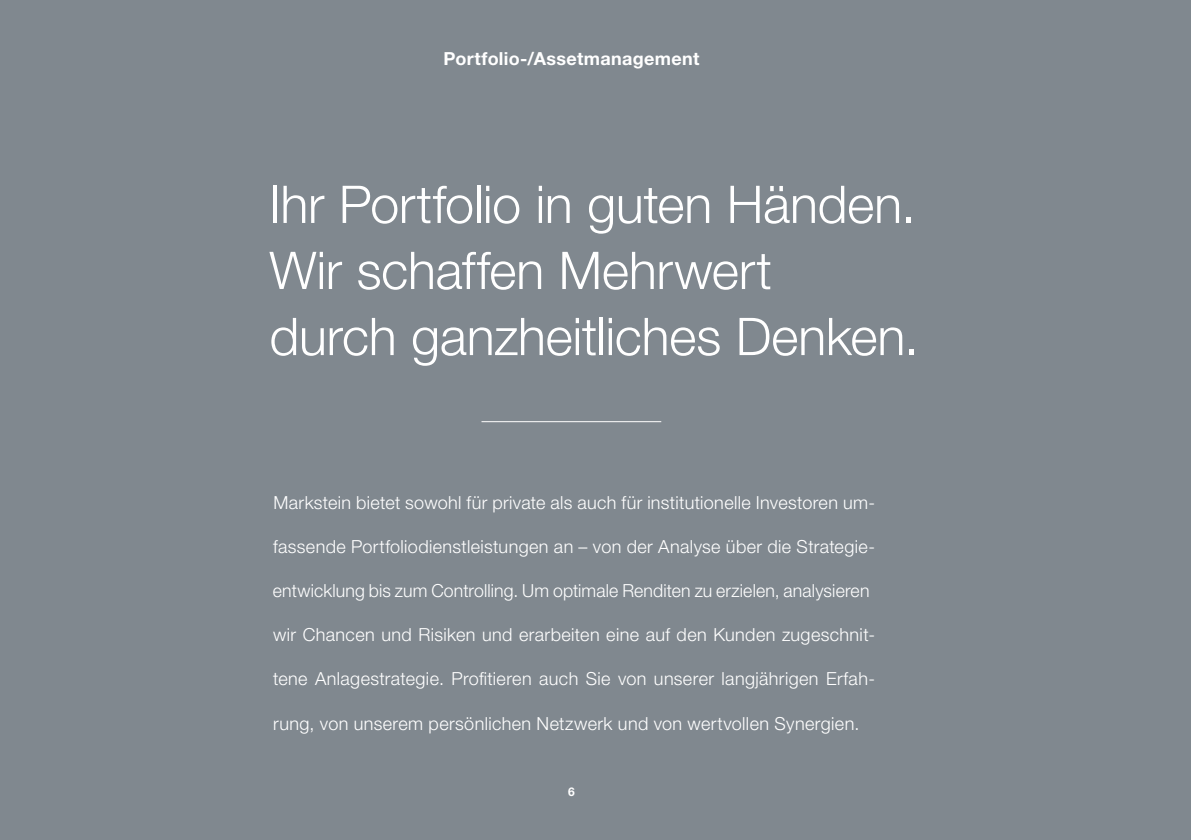
<style>
.page{position:relative;width:1191px;height:840px;background:#fff}
.page>*{position:absolute;margin:0;border:0;box-sizing:border-box;transform-origin:0 0}
.t1{font:300 52px/66px "Helvetica Neue LT Pro";letter-spacing:-.005em;color:#fff}
.t2{font:300 18px "Helvetica Neue LT Pro";letter-spacing:.02em;color:#fff}
.t3{font:700 18px "Helvetica Neue LT Pro";letter-spacing:.02em;color:#fff}
.t4{font:700 12px "Helvetica Neue LT Pro";color:#fff}
</style>
<div class="page">
<div style="left:0;top:0;width:1191px;height:839px;background:#80888f"></div>
<hr style="left:481px;top:421px;width:180px;height:1px;background:#fff">
<p class="t3" style="left:443px;top:47px;width:257px">Portfolio-/Assetmanagement</p>
<h1 class="t1" style="left:269px;top:170px;width:650px">Ihr Portfolio in guten Händen.<br>Wir schaffen Mehrwert<br>durch ganzheitliches Denken.</h1>
<p class="t2" style="left:273px;top:491px;width:603px">Markstein bietet sowohl für private als auch für institutionelle Investoren um-</p>
<p class="t2" style="left:273px;top:535px;width:603px">fassende Portfoliodienstleistungen an – von der Analyse über die Strategie-</p>
<p class="t2" style="left:273px;top:579px;width:598px">entwicklung bis zum Controlling. Um optimale Renditen zu erzielen, analysieren</p>
<p class="t2" style="left:273px;top:623px;width:603px">wir Chancen und Risiken und erarbeiten eine auf den Kunden zugeschnit-</p>
<p class="t2" style="left:273px;top:667px;width:603px">tene Anlagestrategie. Profitieren auch Sie von unserer langjährigen Erfah-</p>
<p class="t2" style="left:273px;top:711px;width:587px">rung, von unserem persönlichen Netzwerk und von wertvollen Synergien.</p>
<p class="t4" style="left:568px;top:783px;width:8px">6</p>
</div>
